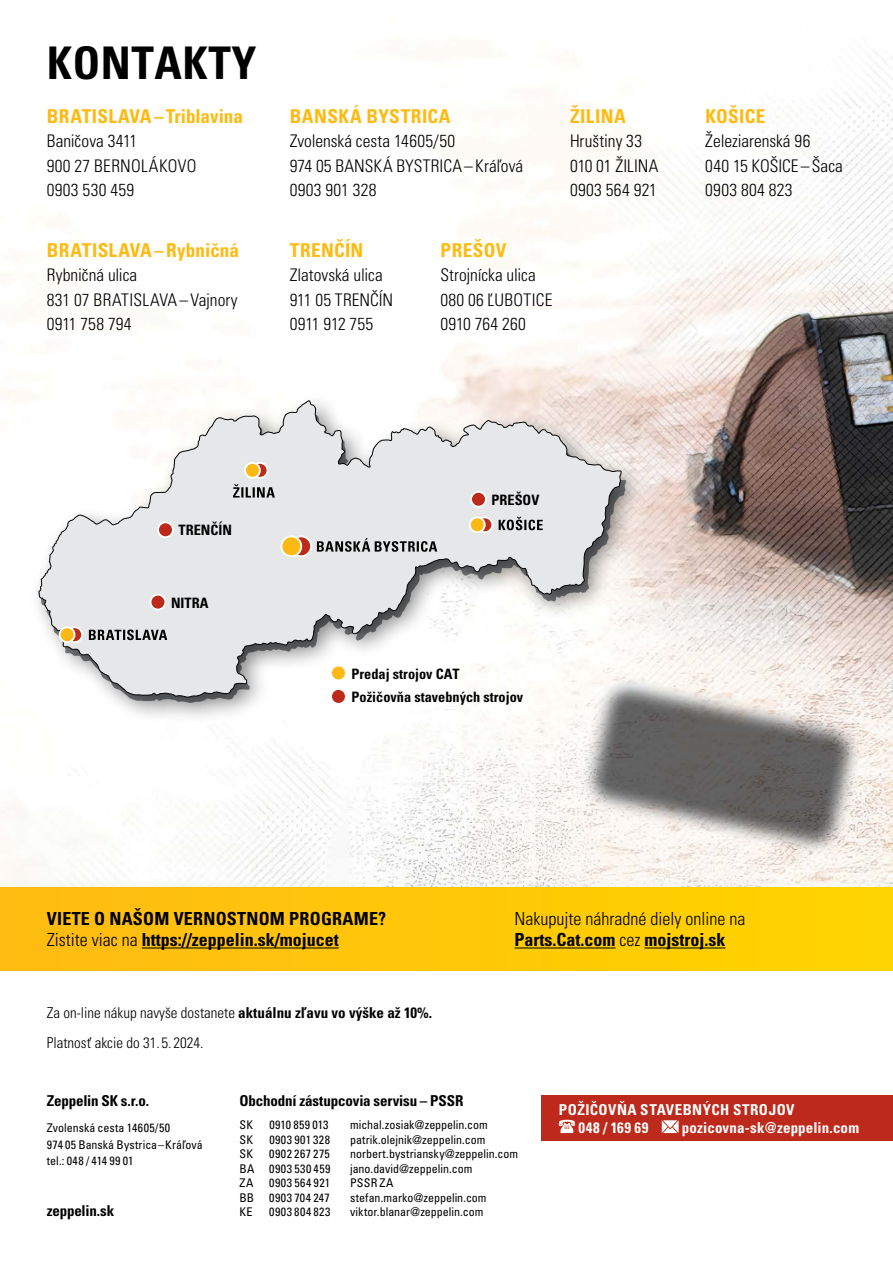
<style>
.page{position:relative;width:893px;height:1263px;background:#fff}
.page>*{position:absolute;margin:0;border:0;box-sizing:border-box;transform-origin:0 0}
.t1{font:700 condensed 45px "Univers";letter-spacing:.015em;color:#000}
.t2{font:700 condensed 19.2px "Univers";letter-spacing:.015em;color:#fdba12}
.t3{font:700 condensed 19.2px "Univers";letter-spacing:-.005em;color:#fdba12}
.t4{font:700 condensed 18px/21.6px "Univers";letter-spacing:.015em;color:#000}
.t5{font:300 condensed 18px/21.6px "Univers";color:#000}
.t6{font:300 condensed 17.4px/24.3px "Univers";letter-spacing:.005em;color:#000}
.t7{font:300 condensed 15px/30px "Univers";color:#000}
.t8{font:700 condensed 15px/18px "Univers";letter-spacing:.02em;color:#fff}
.t9{font:700 condensed 15px "Univers";letter-spacing:-.01em;color:#000}
.t10{font:700 condensed 14.25px "Univers";color:#000}
.t11{font:condensed 12px/17px "Univers";color:#000}
.t12{font:condensed 12px "Univers";letter-spacing:.04em;color:#000}
.t13{font:condensed 12px "Univers";letter-spacing:.035em;color:#000}
.s1{font-weight:300}
.s2{font-weight:700}
</style>
<div class="page">
<img style="left:0;top:40px;width:893px;height:1101px">
<div style="left:542px;top:1095px;width:351px;height:46px;background:#bd291a"></div>
<svg style="left:559px;top:1120px;width:16px;height:13px"></svg>
<svg style="left:662px;top:1120px;width:17px;height:13px"></svg>
<div style="left:0;top:887px;width:893px;height:83px;background:#ffc808"></div>
<hr style="left:142px;top:947px;width:197px;height:1px;background:#000">
<hr style="left:514px;top:947px;width:101px;height:1px;background:#000">
<hr style="left:644px;top:947px;width:81px;height:1px;background:#000">
<div style="left:29px;top:391px;width:619px;height:333px;background:#000;opacity:.5"></div>
<svg style="left:39px;top:401px;width:582px;height:296px"></svg>
<svg style="left:89px;top:629px;width:78px;height:11px"></svg>
<svg style="left:499px;top:517px;width:44px;height:13px"></svg>
<svg style="left:317px;top:538px;width:120px;height:14px;background:#929394"></svg>
<svg style="left:233px;top:484px;width:42px;height:13px"></svg>
<svg style="left:67px;top:627px;width:15px;height:15px"></svg>
<div style="left:66px;top:626px;width:17px;height:17px;border:2px solid #fff;border-radius:50%"></div>
<svg style="left:291px;top:536px;width:20px;height:20px"></svg>
<div style="left:290px;top:535px;width:22px;height:22px;border:2px solid #fff;border-radius:50%"></div>
<svg style="left:253px;top:463px;width:14px;height:15px"></svg>
<div style="left:252px;top:462px;width:16px;height:17px;border:2px solid #fff;border-radius:50%"></div>
<div style="left:477px;top:517px;width:15px;height:15px;background:#bd291a;border-radius:50%"></div>
<div style="left:476px;top:516px;width:17px;height:17px;border:2px solid #fff;border-radius:50%"></div>
<div style="left:471px;top:492px;width:15px;height:15px;background:#bd291a;border-radius:50%"></div>
<div style="left:470px;top:491px;width:17px;height:17px;border:2px solid #fff;border-radius:50%"></div>
<div style="left:158px;top:522px;width:15px;height:15px;background:#bd291a;border-radius:50%"></div>
<div style="left:157px;top:521px;width:17px;height:17px;border:2px solid #fff;border-radius:50%"></div>
<div style="left:150px;top:595px;width:15px;height:14px;background:#bd291a;border-radius:50%"></div>
<div style="left:150px;top:594px;width:16px;height:16px;border:2px solid #fff;border-radius:50%"></div>
<div style="left:60px;top:627px;width:15px;height:15px;background:#fdb913;border-radius:50%"></div>
<div style="left:59px;top:626px;width:16px;height:17px;border:2px solid #fff;border-radius:50%"></div>
<div style="left:281px;top:536px;width:20px;height:20px;background:#fdb913;border-radius:50%"></div>
<div style="left:280px;top:535px;width:22px;height:22px;border:2px solid #fff;border-radius:50%"></div>
<div style="left:245px;top:463px;width:15px;height:15px;background:#fdb913;border-radius:50%"></div>
<div style="left:244px;top:462px;width:17px;height:17px;border:2px solid #fff;border-radius:50%"></div>
<div style="left:470px;top:517px;width:15px;height:15px;background:#fdb913;border-radius:50%"></div>
<div style="left:469px;top:516px;width:17px;height:17px;border:2px solid #fff;border-radius:50%"></div>
<div style="left:331px;top:689px;width:15px;height:15px;background:#bd291a;border-radius:50%"></div>
<div style="left:330px;top:688px;width:17px;height:17px;border:2px solid #fff;border-radius:50%"></div>
<div style="left:331px;top:665px;width:15px;height:15px;background:#fdb913;border-radius:50%"></div>
<div style="left:330px;top:665px;width:17px;height:16px;border:2px solid #fff;border-radius:50%"></div>
<h1 class="t1" style="left:47px;top:36px;width:211px">KONTAKTY</h1>
<p class="t3" style="left:47px;top:104px;width:198px">BRATISLAVA–Triblavina</p>
<p class="t6" style="left:47px;top:129px;width:151px">Baničova 3411<br>900 27 BERNOLÁKOVO<br>0903 530 459</p>
<p class="t2" style="left:47px;top:238px;width:194px">BRATISLAVA–Rybničná</p>
<p class="t6" style="left:47px;top:263px;width:192px">Rybničná ulica<br>831 07 BRATISLAVA–Vajnory<br>0911 758 794</p>
<p class="t2" style="left:290px;top:104px;width:162px">BANSKÁ BYSTRICA</p>
<p class="t6" style="left:290px;top:129px;width:235px">Zvolenská cesta 14605/50<br>974 05 BANSKÁ BYSTRICA–Kráľová<br>0903 901 328</p>
<p class="t2" style="left:290px;top:238px;width:75px">TRENČÍN</p>
<p class="t6" style="left:290px;top:263px;width:105px">Zlatovská ulica<br>911 05 TRENČÍN<br>0911 912 755</p>
<p class="t2" style="left:441px;top:238px;width:67px">PREŠOV</p>
<p class="t6" style="left:440px;top:263px;width:114px">Strojnícka ulica<br>080 06 ĽUBOTICE<br>0910 764 260</p>
<p class="t2" style="left:570px;top:104px;width:57px">ŽILINA</p>
<p class="t6" style="left:570px;top:129px;width:90px">Hruštiny 33<br>010 01 ŽILINA<br>0903 564 921</p>
<p class="t2" style="left:705px;top:104px;width:61px">KOŠICE</p>
<p class="t6" style="left:705px;top:129px;width:139px">Železiarenská 96<br>040 15 KOŠICE–Šaca<br>0903 804 823</p>
<p class="t10" style="left:179px;top:521px;width:55px">TRENČÍN</p>
<p class="t10" style="left:171px;top:594px;width:39px">NITRA</p>
<p class="t10" style="left:492px;top:491px;width:49px">PREŠOV</p>
<p class="t10" style="left:352px;top:665px;width:110px">Predaj strojov CAT</p>
<p class="t10" style="left:352px;top:688px;width:173px">Požičovňa stavebných strojov</p>
<p class="t4" style="left:47px;top:907px;width:341px">VIETE O NAŠOM VERNOSTNOM PROGRAME?<br><span class="s1">Zistite viac na</span> https://zeppelin.sk/mojucet</p>
<p class="t5" style="left:514px;top:907px;width:232px">Nakupujte náhradné diely online na<br><span class="s2">Parts.Cat.com</span> cez <span class="s2">mojstroj.sk</span></p>
<p class="t7" style="left:47px;top:997px;width:387px">Za on-line nákup navyše dostanete <span class="s2">aktuálnu zľavu vo výške až 10%.<br></span>Platnosť akcie do 31. 5. 2024.</p>
<p class="t9" style="left:47px;top:1091px;width:104px">Zeppelin SK s.r.o.</p>
<p class="t11" style="left:47px;top:1119px;width:158px">Zvolenská cesta 14605/50<br>974 05 Banská Bystrica–Kráľová tel.: 048 / 414 99 01</p>
<p class="t9" style="left:47px;top:1202px;width:69px">zeppelin.sk</p>
<p class="t9" style="left:240px;top:1091px;width:225px">Obchodní zástupcovia servisu – PSSR</p>
<p class="t11" style="left:240px;top:1116px;width:15px">SK</p>
<p class="t11" style="left:269px;top:1116px;width:61px">0910 859 013</p>
<p class="t11" style="left:350px;top:1116px;width:139px">michal.zosiak@zeppelin.com</p>
<p class="t11" style="left:240px;top:1131px;width:15px">SK</p>
<p class="t12" style="left:269px;top:1132px;width:62px">0903 901 328</p>
<p class="t11" style="left:350px;top:1131px;width:137px">patrik.olejnik@zeppelin.com</p>
<p class="t11" style="left:240px;top:1145px;width:15px">SK</p>
<p class="t13" style="left:269px;top:1146px;width:62px">0902 267 275</p>
<p class="t11" style="left:350px;top:1145px;width:169px">norbert.bystriansky@zeppelin.com</p>
<p class="t12" style="left:240px;top:1161px;width:92px">BA 0903 530 459</p>
<p class="t11" style="left:350px;top:1160px;width:124px">jano.david@zeppelin.com</p>
<p class="t11" style="left:240px;top:1174px;width:16px">ZA</p>
<p class="t12" style="left:269px;top:1175px;width:62px">0903 564 921</p>
<p class="t11" style="left:350px;top:1174px;width:45px">PSSR ZA</p>
<p class="t11" style="left:240px;top:1189px;width:16px">BB</p>
<p class="t12" style="left:269px;top:1190px;width:62px">0903 704 247</p>
<p class="t11" style="left:350px;top:1189px;width:138px">stefan.marko@zeppelin.com</p>
<p class="t11" style="left:239px;top:1203px;width:15px">KE</p>
<p class="t12" style="left:269px;top:1204px;width:63px">0903 804 823</p>
<p class="t11" style="left:350px;top:1203px;width:135px">viktor.blanar@zeppelin.com</p>
<p class="t8" style="left:578px;top:1100px;width:218px;text-indent:-20px">POŽIČOVŇA STAVEBNÝCH STROJOV<br>048 / 169 69</p>
<p class="t8" style="left:682px;top:1118px;width:179px">pozicovna-sk@zeppelin.com</p>
</div>
